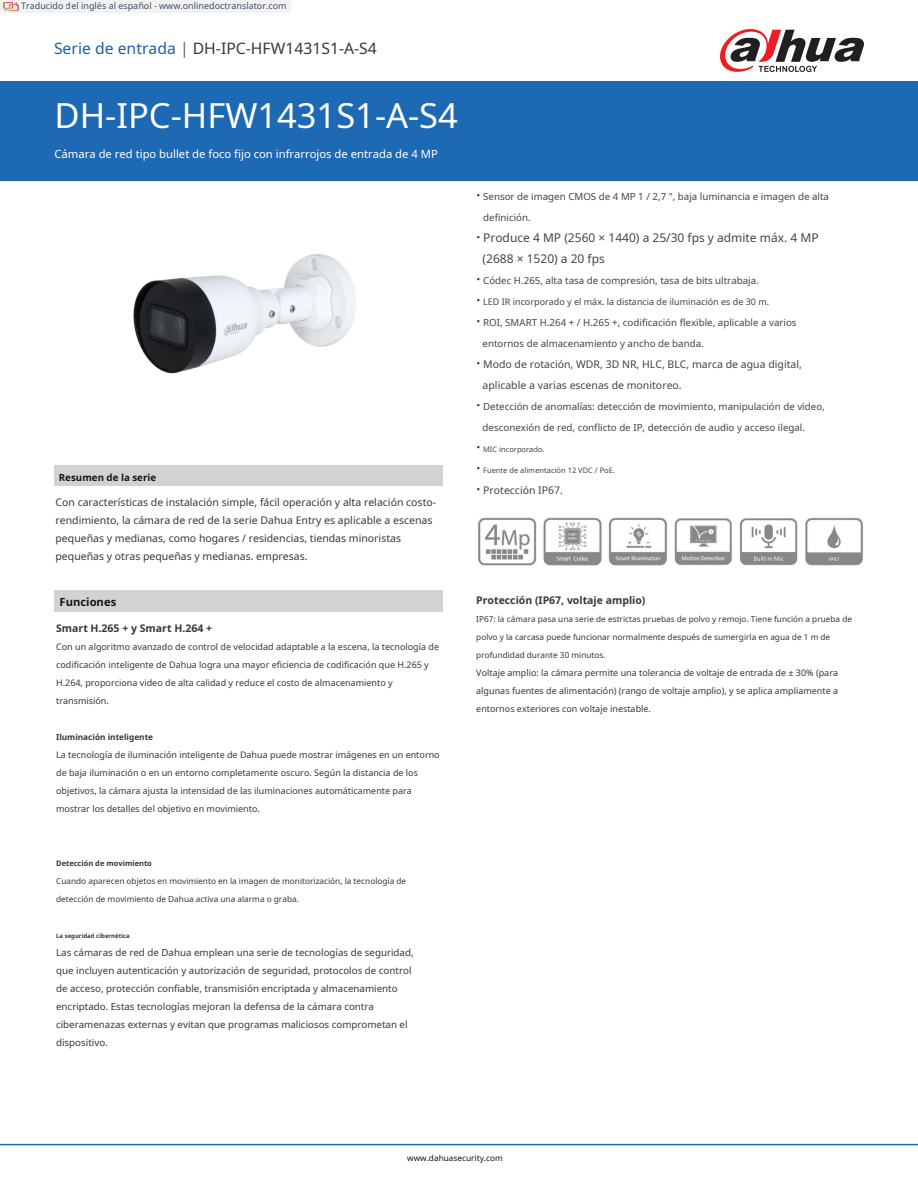
<style>
.page{position:relative;width:918px;height:1188px;background:#fff}
.page>*{position:absolute;margin:0;border:0;box-sizing:border-box;transform-origin:0 0}
.t1{font:34.5px "Noto Sans";color:#fff}
.t2{font:15.75px "Noto Sans";color:#383837}
.t3{font:12px/21px "Noto Sans";color:#454444}
.t4{font:11.25px "Noto Sans";color:#fff}
.t5{font:700 11.25px "Noto Sans";color:#171615}
.t6{font:10.5px/18px "Noto Sans";color:#383837}
.t7{font:10.5px/21px "Noto Sans";color:#454444}
.t8{font:700 10.5px "Noto Sans";color:#383837}
.t9{font:9.75px/21px "Noto Sans";color:#454444}
.t10{font:9.75px/18px "Noto Sans";color:#383837}
.t11{font:700 9.75px "Noto Sans";color:#171615}
.t12{font:9px/18px "Noto Sans";color:#383837}
.t13{font:9px "Noto Sans";color:#454444}
.t14{font:9px "Noto Sans";color:rgb(15 43 70/.8)}
.t15{font:8.25px/18px "Noto Sans";color:#383837}
.t16{font:700 8.25px "Noto Sans";color:#383837}
.t17{font:8.25px "Noto Sans";color:#171615}
.t18{font:7.5px "Noto Sans";color:#454444}
.t19{font:700 7.5px "Noto Sans";color:#383837}
.t20{font:700 6px "Noto Sans";color:#383837}
.s1{color:#1b5eac}
.s2{color:#616060}
.s3{font-weight:700;font-size:13.5px;color:#383837}
</style>
<div class="page">
<div style="left:0;top:81px;width:918px;height:100px;background:#1e69b4"></div>
<hr style="left:0;top:1144px;width:918px;height:1px;background:#1e69b4">
<svg style="left:720px;top:29px;width:144px;height:43px"></svg>
<div style="left:54px;top:465px;width:389px;height:21px;background:#d1d2d4"></div>
<div style="left:54px;top:590px;width:389px;height:22px;background:#d1d2d4"></div>
<img style="left:133px;top:254px;width:223px;height:120px">
<img style="left:478px;top:517px;width:385px;height:49px">
<div style="left:0;top:0;width:291px;height:14px;background:#f2f2f2"></div>
<img style="left:4px;top:2px;width:15px;height:12px">
<p class="t14" style="left:21px;top:-1px;width:267px">Traducido del inglés al español - www.onlinedoctranslator.com</p>
<h2 class="t2" style="left:54px;top:37px;width:324px"><span class="s1">Serie de entrada</span> <span class="s2">|</span> DH-IPC-HFW1431S1-A-S4</h2>
<h1 class="t1" style="left:55px;top:91px;width:405px">DH-IPC-HFW1431S1-A-S4</h1>
<p class="t4" style="left:55px;top:146px;width:385px">Cámara de red tipo bullet de foco fijo con infrarrojos de entrada de 4 MP</p>
<p class="t9" style="left:483px;top:186px;width:347px;text-indent:-7px"><span class="s3">·</span> Sensor de imagen CMOS de 4 MP 1 / 2,7 ", baja luminancia e imagen de alta definición.</p>
<h3 class="t3" style="left:483px;top:227px;width:337px;text-indent:-6px"><span class="s3">·</span> Produce 4 MP (2560 × 1440) a 25/30 fps y admite máx. 4 MP (2688 × 1520) a 20 fps</h3>
<p class="t9" style="left:477px;top:270px;width:284px"><span class="s3">·</span> Códec H.265, alta tasa de compresión, tasa de bits ultrabaja.</p>
<p class="t13" style="left:477px;top:296px;width:294px"><span class="s3">·</span> LED IR incorporado y el máx. la distancia de iluminación es de 30 m.</p>
<p class="t9" style="left:483px;top:312px;width:316px;text-indent:-6px"><span class="s3">·</span> ROI, SMART H.264 + / H.265 +, codificación flexible, aplicable a varios entornos de almacenamiento y ancho de banda.</p>
<p class="t7" style="left:483px;top:354px;width:321px;text-indent:-6px"><span class="s3">·</span> Modo de rotación, WDR, 3D NR, HLC, BLC, marca de agua digital, aplicable a varias escenas de monitoreo.</p>
<p class="t9" style="left:483px;top:396px;width:344px;text-indent:-6px"><span class="s3">·</span> Detección de anomalías: detección de movimiento, manipulación de video, desconexión de red, conflicto de IP, detección de audio y acceso ilegal.</p>
<p class="t18" style="left:477px;top:444px;width:70px"><span class="s3">·</span> MIC incorporado.</p>
<p class="t18" style="left:477px;top:465px;width:140px"><span class="s3">·</span> Fuente de alimentación 12 VDC / PoE.</p>
<p class="t7" style="left:477px;top:480px;width:88px"><span class="s3">·</span> Protección IP67.</p>
<p class="t11" style="left:59px;top:471px;width:99px">Resumen de la serie</p>
<p class="t6" style="left:56px;top:493px;width:382px">Con características de instalación simple, fácil operación y alta relación costo&shy;rendimiento, la cámara de red de la serie Dahua Entry es aplicable a escenas pequeñas y medianas, como hogares / residencias, tiendas minoristas pequeñas y otras pequeñas y medianas. empresas.</p>
<p class="t5" style="left:60px;top:594px;width:58px">Funciones</p>
<p class="t8" style="left:476px;top:593px;width:171px">Protección (IP67, voltaje amplio)</p>
<p class="t15" style="left:476px;top:610px;width:377px">IP67: la cámara pasa una serie de estrictas pruebas de polvo y remojo. Tiene función a prueba de polvo y la carcasa puede funcionar normalmente después de sumergirla en agua de 1 m de profundidad durante 30 minutos.</p>
<p class="t12" style="left:476px;top:664px;width:363px;text-align:justify">Voltaje amplio: la cámara permite una tolerancia de voltaje de entrada de ± 30% (para algunas fuentes de alimentación) (rango de voltaje amplio), y se aplica ampliamente a entornos exteriores con voltaje inestable.</p>
<p class="t8" style="left:56px;top:621px;width:157px">Smart H.265 + y Smart H.264 +</p>
<p class="t12" style="left:56px;top:637px;width:384px">Con un algoritmo avanzado de control de velocidad adaptable a la escena, la tecnología de codificación inteligente de Dahua logra una mayor eficiencia de codificación que H.265 y H.264, proporciona video de alta calidad y reduce el costo de almacenamiento y transmisión.</p>
<p class="t16" style="left:56px;top:731px;width:98px">Iluminación inteligente</p>
<p class="t12" style="left:56px;top:745px;width:385px">La tecnología de iluminación inteligente de Dahua puede mostrar imágenes en un entorno de baja iluminación o en un entorno completamente oscuro. Según la distancia de los objetivos, la cámara ajusta la intensidad de las iluminaciones automáticamente para mostrar los detalles del objetivo en movimiento.</p>
<p class="t19" style="left:56px;top:858px;width:97px">Detección de movimiento</p>
<p class="t15" style="left:56px;top:872px;width:352px">Cuando aparecen objetos en movimiento en la imagen de monitorización, la tecnología de detección de movimiento de Dahua activa una alarma o graba.</p>
<p class="t20" style="left:56px;top:931px;width:75px">La seguridad cibernética</p>
<p class="t10" style="left:56px;top:943px;width:359px">Las cámaras de red de Dahua emplean una serie de tecnologías de seguridad, que incluyen autenticación y autorización de seguridad, protocolos de control de acceso, protección confiable, transmisión encriptada y almacenamiento encriptado. Estas tecnologías mejoran la defensa de la cámara contra ciberamenazas externas y evitan que programas maliciosos comprometan el dispositivo.</p>
<p class="t17" style="left:407px;top:1152px;width:97px">www.dahuasecurity.com</p>
</div>
